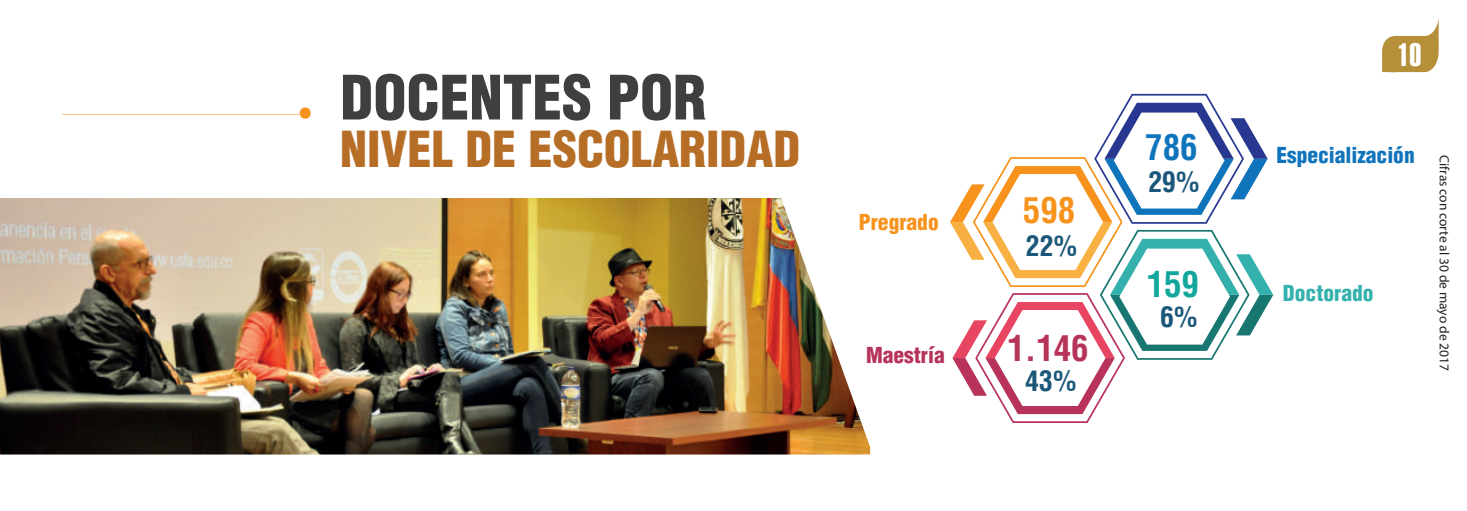
<style>
.page{position:relative;width:1467px;height:511px;background:#fff}
.page>*{position:absolute;margin:0;border:0;box-sizing:border-box;transform-origin:0 0}
.t1{font:900 condensed 59.62px "Helvetica LT Std";color:#3f3f40}
.t2{font:900 condensed 48.38px "Helvetica LT Std";color:#b66d26}
.t3{font:700 condensed 34.88px "Helvetica LT Std";color:#b7335a}
.t4{font:700 condensed 34.88px "Helvetica LT Std";color:#f7931d}
.t5{font:700 condensed 34.88px "Helvetica LT Std";color:#1074bc}
.t6{font:700 condensed 34.88px "Helvetica LT Std";color:#12a79d}
.t7{font:31.95px "Helvetica LT Std Extra Comp";color:#fff}
.t8{font:700 condensed 27.9px "Helvetica";color:#1b577a}
.t9{font:900 condensed 21.38px "Helvetica LT Std";color:#1074bc}
.t10{font:900 condensed 21.38px "Helvetica LT Std";color:#34b1ad}
.t11{font:900 condensed 21.38px "Helvetica LT Std";color:#f7931d}
.t12{font:900 condensed 21.38px "Helvetica LT Std";color:#b7335a}
.t13{font:13.5px "Myriad Pro";color:#231f20}
</style>
<div class="page">
<svg style="left:950px;top:94px;width:323px;height:328px"></svg>
<img style="left:0;top:198px;width:870px;height:256px">
<svg style="left:62px;top:107px;width:249px;height:12px"></svg>
<svg style="left:1382px;top:18px;width:57px;height:54px"></svg>
<h1 class="t1" style="left:340px;top:60px;width:368px">DOCENTES POR</h1>
<h2 class="t2" style="left:340px;top:118px;width:462px">NIVEL DE ESCOLARIDAD</h2>
<h3 class="t11" style="left:859px;top:208px;width:81px">Pregrado</h3>
<h3 class="t12" style="left:866px;top:341px;width:80px">Maestría</h3>
<h3 class="t4" style="left:1023px;top:188px;width:54px">598</h3>
<h3 class="t8" style="left:1026px;top:227px;width:53px">22%</h3>
<h3 class="t3" style="left:1007px;top:326px;width:83px">1.146</h3>
<h3 class="t8" style="left:1025px;top:362px;width:53px">43%</h3>
<h3 class="t5" style="left:1145px;top:125px;width:54px">786</h3>
<h3 class="t8" style="left:1148px;top:163px;width:53px">29%</h3>
<h3 class="t6" style="left:1147px;top:262px;width:54px">159</h3>
<h3 class="t8" style="left:1160px;top:298px;width:39px">6%</h3>
<h3 class="t7" style="left:1398px;top:36px;width:25px">10</h3>
<h3 class="t9" style="left:1276px;top:142px;width:140px">Especialización</h3>
<h3 class="t10" style="left:1283px;top:280px;width:92px">Doctorado</h3>
<p class="t13" style="left:1453px;top:155px;width:217px;rotate:90deg">Cifras con corte al 30 de mayo de 2017</p>
</div>
